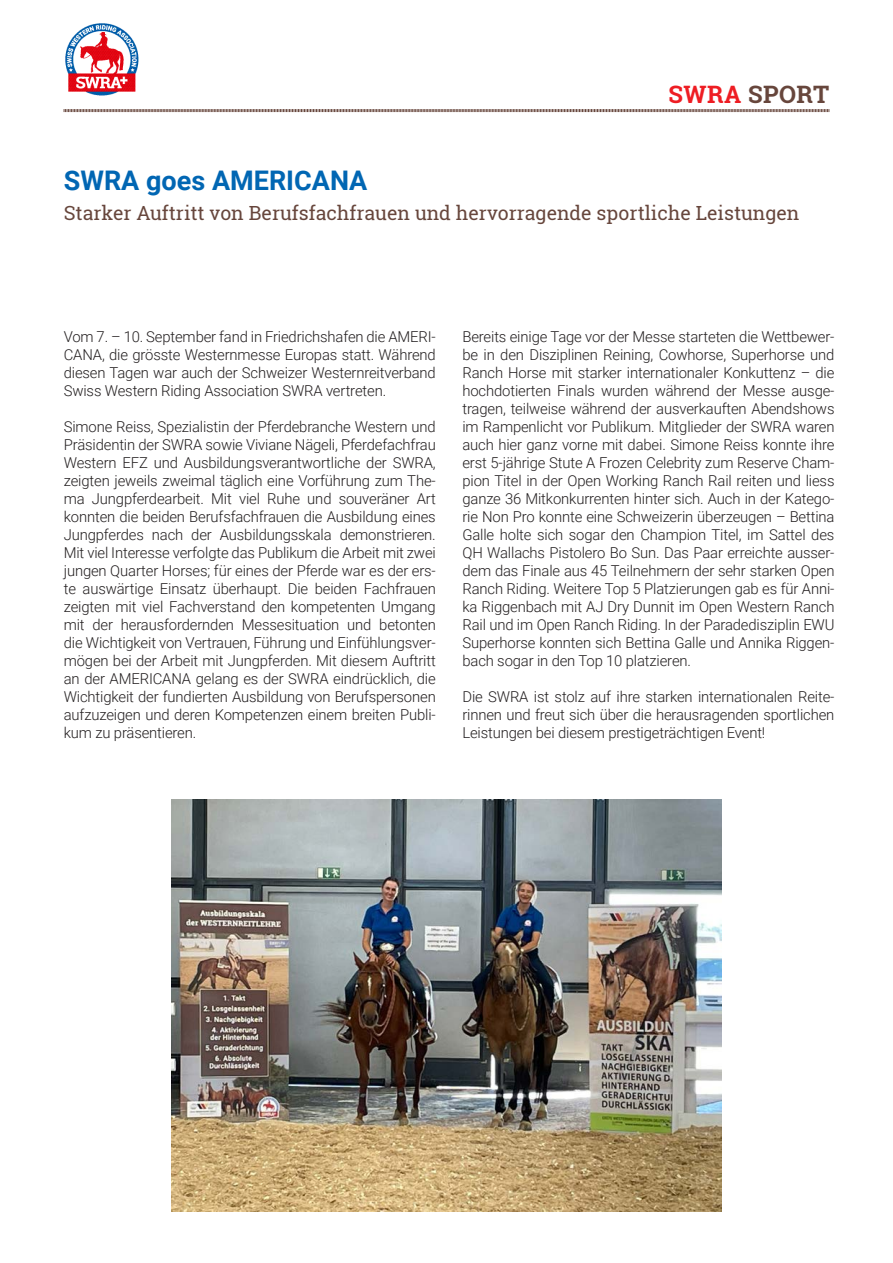
<style>
.page{position:relative;width:893px;height:1263px;background:#fff}
.page>*{position:absolute;margin:0;border:0;box-sizing:border-box;transform-origin:0 0}
.Westerner_Head{font:700 27px "Roboto";color:#0166b3}
.Wersterner_Kopf{font:700 24px "Roboto Slab";letter-spacing:.02em;color:#67463c}
.Westerner_Lead{font:19.5px "Roboto Slab";color:#67463c}
.Westerner_Fliess{font:300 15px/18px "Roboto";letter-spacing:-.01em;color:#231f20;text-align:justify}
.s1{color:#ee1d23}
</style>
<div class="page">
<img style="left:171px;top:799px;width:550px;height:413px">
<img style="left:65px;top:23px;width:74px;height:73px">
<svg style="left:63px;top:109px;width:766px;height:4px"></svg>
<p class="Wersterner_Kopf" style="left:668px;top:78px;width:162px"><span class="s1">SWRA</span> SPORT</p>
<p class="Westerner_Head" style="left:64px;top:162px;width:305px">SWRA goes AMERICANA</p>
<p class="Westerner_Lead" style="left:64px;top:200px;width:737px">Starker Auftritt von Berufsfachfrauen und hervorragende sportliche Leistungen</p>
<p class="Westerner_Fliess" style="left:64px;top:327px;width:374px">Vom 7. – 10. September fand in Friedrichshafen die AMERI-CANA, die grösste Westernmesse Europas statt. Während diesen Tagen war auch der Schweizer Westernreitverband Swiss Western Riding Association SWRA vertreten.</p>
<p class="Westerner_Fliess" style="left:64px;top:417px;width:374px">Simone Reiss, Spezialistin der Pferdebranche Western und Präsidentin der SWRA sowie Viviane Nägeli, Pferdefachfrau Western EFZ und Ausbildungsverantwortliche der SWRA, zeigten jeweils zweimal täglich eine Vorführung zum The&shy;ma Jungpferdearbeit. Mit viel Ruhe und souveräner Art konnten die beiden Berufsfachfrauen die Ausbildung eines Jungpferdes nach der Ausbildungsskala demonstrieren.<br>Mit viel Interesse verfolgte das Publikum die Arbeit mit zwei jungen Quarter Horses; für eines der Pferde war es der ers&shy;te auswärtige Einsatz überhaupt. Die beiden Fachfrauen zeigten mit viel Fachverstand den kompetenten Umgang mit der herausfordernden Messesituation und betonten die Wichtigkeit von Vertrauen, Führung und Einfühlungsver&shy;mögen bei der Arbeit mit Jungpferden. Mit diesem Auftritt an der AMERICANA gelang es der SWRA eindrücklich, die Wichtigkeit der fundierten Ausbildung von Berufspersonen aufzuzeigen und deren Kompetenzen einem breiten Publi&shy;kum zu präsentieren.</p>
<p class="Westerner_Fliess" style="left:462px;top:327px;width:374px">Bereits einige Tage vor der Messe starteten die Wettbewer&shy;be in den Disziplinen Reining, Cowhorse, Superhorse und Ranch Horse mit starker internationaler Konkuttenz – die hochdotierten Finals wurden während der Messe ausge&shy;tragen, teilweise während der ausverkauften Abendshows im Rampenlicht vor Publikum. Mitglieder der SWRA waren auch hier ganz vorne mit dabei. Simone Reiss konnte ihre erst 5-jährige Stute A Frozen Celebrity zum Reserve Cham&shy;pion Titel in der Open Working Ranch Rail reiten und liess ganze 36 Mitkonkurrenten hinter sich. Auch in der Katego&shy;rie Non Pro konnte eine Schweizerin überzeugen – Bettina Galle holte sich sogar den Champion Titel, im Sattel des QH Wallachs Pistolero Bo Sun. Das Paar erreichte ausser&shy;dem das Finale aus 45 Teilnehmern der sehr starken Open Ranch Riding. Weitere Top 5 Platzierungen gab es für Anni&shy;ka Riggenbach mit AJ Dry Dunnit im Open Western Ranch Rail und im Open Ranch Riding. In der Paradedisziplin EWU Superhorse konnten sich Bettina Galle und Annika Riggen&shy;bach sogar in den Top 10 platzieren.</p>
<p class="Westerner_Fliess" style="left:462px;top:687px;width:374px">Die SWRA ist stolz auf ihre starken internationalen Reite&shy;rinnen und freut sich über die herausragenden sportlichen Leistungen bei diesem prestigeträchtigen Event!</p>
</div>
